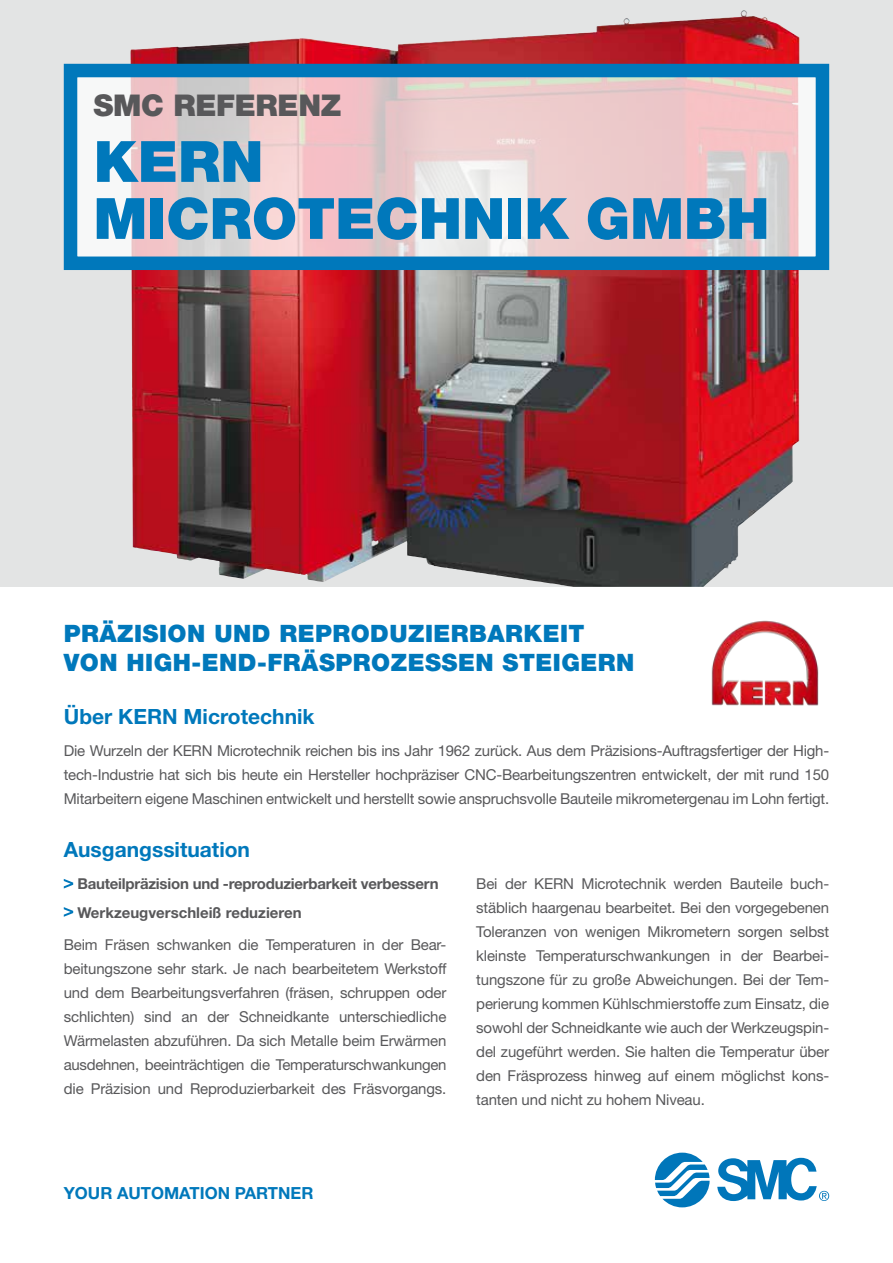
<style>
.page{position:relative;width:893px;height:1263px;background:#fff}
.page>*{position:absolute;margin:0;border:0;box-sizing:border-box;transform-origin:0 0}
.t1{font:900 57px/57px "Helvetica Neue LT Std";color:#0078bb}
.t2{font:900 30px "Helvetica Neue LT Std";letter-spacing:-.01em;color:#58585a}
.t3{font:900 24px/28.8px "Helvetica Neue LT Std";letter-spacing:.02em;color:#0078bb}
.t4{font:700 21px "Helvetica Neue LT Std";color:#0078bb}
.t5{font:700 16.65px "Helvetica Neue LT Std";color:#0078bb}
.t6{font:15px/24px "Helvetica Neue LT Std";letter-spacing:-.01em;color:#58585a;text-align:justify}
.t7{font:700 15px/28.2px "Helvetica Neue LT Std";letter-spacing:-.015em;color:#58585a}
</style>
<div class="page">
<svg style="left:655px;top:1152px;width:55px;height:55px"></svg>
<svg style="left:717px;top:1158px;width:112px;height:43px"></svg>
<img style="left:0;top:0;width:893px;height:587px">
<img style="left:279px;top:10px;width:464px;height:41px">
<svg style="left:64px;top:879px;width:9px;height:9px"></svg>
<svg style="left:64px;top:907px;width:9px;height:10px"></svg>
<svg style="left:79px;top:79px;width:735px;height:176px;background:#ead1d2"></svg>
<div style="left:64px;top:64px;width:765px;height:206px;border:14px solid #0078bb"></div>
<img style="left:711px;top:620px;width:108px;height:86px">
<h2 class="t2" style="left:94px;top:88px;width:249px">SMC REFERENZ</h2>
<h1 class="t1" style="left:94px;top:133px;width:677px">KERN<br>MICROTECHNIK GMBH</h1>
<h3 class="t3" style="left:64px;top:619px;width:572px">PRÄZISION UND REPRODUZIERBARKEIT<br>VON HIGH-END-FRÄSPROZESSEN STEIGERN</h3>
<h3 class="t4" style="left:64px;top:703px;width:252px">Über KERN Microtechnik</h3>
<p class="t6" style="left:64px;top:739px;width:767px">Die Wurzeln der KERN Microtechnik reichen bis ins Jahr 1962 zurück. Aus dem Präzisions-Auftragsfertiger der High&shy;tech-Industrie hat sich bis heute ein Hersteller hochpräziser CNC-Bearbeitungszentren entwickelt, der mit rund 150<br>Mitarbeitern eigene Maschinen entwickelt und herstellt sowie anspruchsvolle Bauteile mikrometergenau im Lohn fertigt.</p>
<h3 class="t4" style="left:64px;top:836px;width:188px">Ausgangssituation</h3>
<p class="t7" style="left:77px;top:869px;width:363px">Bauteilpräzision und -reproduzierbarkeit verbessern<br>Werkzeugverschleiß reduzieren</p>
<p class="t6" style="left:64px;top:932px;width:384px">Beim Fräsen schwanken die Temperaturen in der Bear&shy;beitungszone sehr stark. Je nach bearbeitetem Werkstoff und dem Bearbeitungsverfahren (fräsen, schruppen oder schlichten) sind an der Schneidkante unterschiedliche Wärmelasten abzuführen. Da sich Metalle beim Erwärmen ausdehnen, beeinträchtigen die Temperaturschwankungen die Präzision und Reproduzierbarkeit des Fräsvorgangs.</p>
<p class="t6" style="left:476px;top:872px;width:354px">Bei der KERN Microtechnik werden Bauteile buch&shy;stäblich haargenau bearbeitet. Bei den vorgegebenen Toleranzen von wenigen Mikrometern sorgen selbst kleinste Temperaturschwankungen in der Bearbei&shy;tungszone für zu große Abweichungen. Bei der Tem&shy;perierung kommen Kühlschmierstoffe zum Einsatz, die sowohl der Schneidkante wie auch der Werkzeugspin&shy;del zugeführt werden. Sie halten die Temperatur über den Fräsprozess hinweg auf einem möglichst kons&shy;tanten und nicht zu hohem Niveau.</p>
<p class="t5" style="left:64px;top:1183px;width:251px">YOUR AUTOMATION PARTNER</p>
</div>
